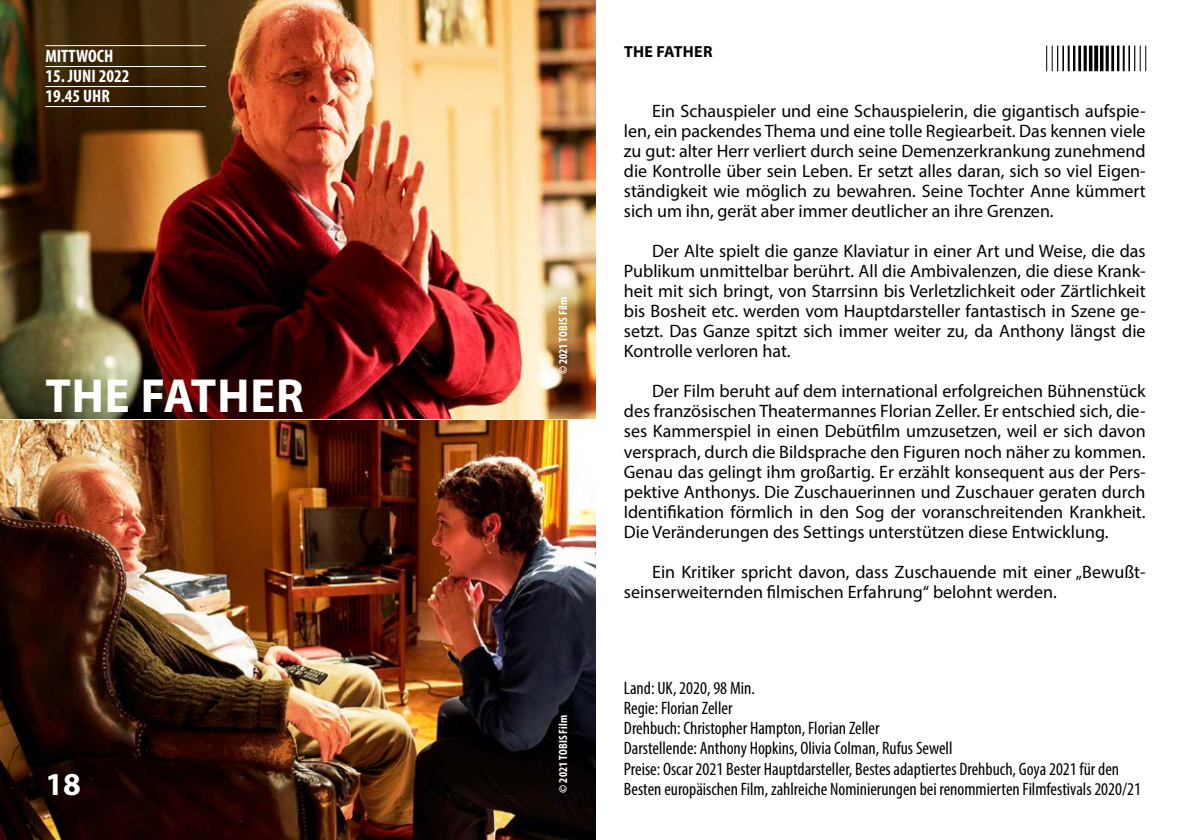
<style>
.page{position:relative;width:1191px;height:840px;background:#fff}
.page>*{position:absolute;margin:0;border:0;box-sizing:border-box;transform-origin:0 0}
.t1{font:700 48px "Myriad Pro";letter-spacing:.02em;color:#fff}
.t2{font:700 32px "Myriad Pro";color:#fff}
.t3{font:18px/20px "Myriad Pro";color:#000;text-align:justify}
.t4{font:condensed 18px/20px "Myriad Pro";color:#000}
.t5{font:700 condensed 18px/20px "Myriad Pro";color:#fff}
.t6{font:700 16px "Myriad Pro";letter-spacing:.02em;color:#000}
.t7{font:700 condensed 12px "Myriad Pro";letter-spacing:.01em;color:#fff}
</style>
<div class="page">
<img style="left:0;top:0;width:595px;height:419px">
<img style="left:0;top:420px;width:595px;height:419px">
<hr style="left:45px;top:45px;width:161px;height:1px;background:#fff">
<hr style="left:45px;top:66px;width:161px;height:1px;background:#fff">
<hr style="left:45px;top:86px;width:161px;height:1px;background:#fff">
<hr style="left:45px;top:106px;width:161px;height:1px;background:#fff">
<svg style="left:1094px;top:46px;width:4px;height:25px"></svg>
<hr style="left:1089px;top:46px;width:3px;height:25px;background:#000">
<hr style="left:1083px;top:46px;width:3px;height:25px;background:#000">
<hr style="left:1078px;top:46px;width:3px;height:25px;background:#000">
<hr style="left:1073px;top:46px;width:2px;height:25px;background:#000">
<hr style="left:1067px;top:46px;width:2px;height:25px;background:#000">
<hr style="left:1062px;top:46px;width:2px;height:25px;background:#000">
<svg style="left:1046px;top:46px;width:12px;height:25px"></svg>
<hr style="left:1100px;top:46px;width:3px;height:25px;background:#000">
<hr style="left:1105px;top:46px;width:3px;height:25px;background:#000">
<hr style="left:1111px;top:46px;width:3px;height:25px;background:#000">
<hr style="left:1117px;top:46px;width:2px;height:25px;background:#000">
<hr style="left:1122px;top:46px;width:2px;height:25px;background:#000">
<hr style="left:1128px;top:46px;width:2px;height:25px;background:#000">
<svg style="left:1134px;top:46px;width:12px;height:25px"></svg>
<p class="t5" style="left:45px;top:45px;width:69px">MITTWOCH</p>
<p class="t5" style="left:45px;top:65px;width:86px">15. JUNI 2022<br>19.45 UHR</p>
<h1 class="t1" style="left:45px;top:364px;width:260px">THE FATHER</h1>
<h2 class="t2" style="left:45px;top:762px;width:37px">18</h2>
<p class="t7" style="left:555px;top:374px;width:79px;rotate:-90deg">© 2021 TOBIS Film</p>
<p class="t7" style="left:555px;top:792px;width:79px;rotate:-90deg">© 2021 TOBIS Film</p>
<p class="t6" style="left:624px;top:42px;width:90px">THE FATHER</p>
<p class="t3" style="left:624px;top:101px;width:523px;text-indent:28px">Ein Schauspieler und eine Schauspielerin, die gigantisch aufspie&shy;len, ein packendes Thema und eine tolle Regiearbeit. Das kennen viele zu gut: alter Herr verliert durch seine Demenzerkrankung zunehmend die Kontrolle über sein Leben. Er setzt alles daran, sich so viel Eigen&shy;ständigkeit wie möglich zu bewahren. Seine Tochter Anne kümmert sich um ihn, gerät aber immer deutlicher an ihre Grenzen.</p>
<p class="t3" style="left:624px;top:241px;width:523px;text-indent:28px">Der Alte spielt die ganze Klaviatur in einer Art und Weise, die das Publikum unmittelbar berührt. All die Ambivalenzen, die diese Krank&shy;heit mit sich bringt, von Starrsinn bis Verletzlichkeit oder Zärtlichkeit bis Bosheit etc. werden vom Hauptdarsteller fantastisch in Szene ge&shy;setzt. Das Ganze spitzt sich immer weiter zu, da Anthony längst die Kontrolle verloren hat.</p>
<p class="t3" style="left:624px;top:381px;width:523px;text-indent:28px">Der Film beruht auf dem international erfolgreichen Bühnenstück des französischen Theatermannes Florian Zeller. Er entschied sich, die&shy;ses Kammerspiel in einen Debütfilm umzusetzen, weil er sich davon versprach, durch die Bildsprache den Figuren noch näher zu kommen.<br>Genau das gelingt ihm großartig. Er erzählt konsequent aus der Pers&shy;pektive Anthonys. Die Zuschauerinnen und Zuschauer geraten durch Identifikation förmlich in den Sog der voranschreitenden Krankheit.<br>Die Veränderungen des Settings unterstützen diese Entwicklung.</p>
<p class="t3" style="left:624px;top:561px;width:523px;text-indent:28px">Ein Kritiker spricht davon, dass Zuschauende mit einer „Bewußt&shy;seinserweiternden filmischen Erfahrung“ belohnt werden.</p>
<p class="t4" style="left:624px;top:677px;width:497px">Land: UK, 2020, 98 Min.<br>Regie: Florian Zeller<br>Drehbuch: Christopher Hampton, Florian Zeller<br>Darstellende: Anthony Hopkins, Olivia Colman, Rufus Sewell<br>Preise: Oscar 2021 Bester Hauptdarsteller, Bestes adaptiertes Drehbuch, Goya 2021 für den</p>
<p class="t4" style="left:624px;top:777px;width:518px">Besten europäischen Film, zahlreiche Nominierungen bei renommierten Filmfestivals 2020/21</p>
</div>
